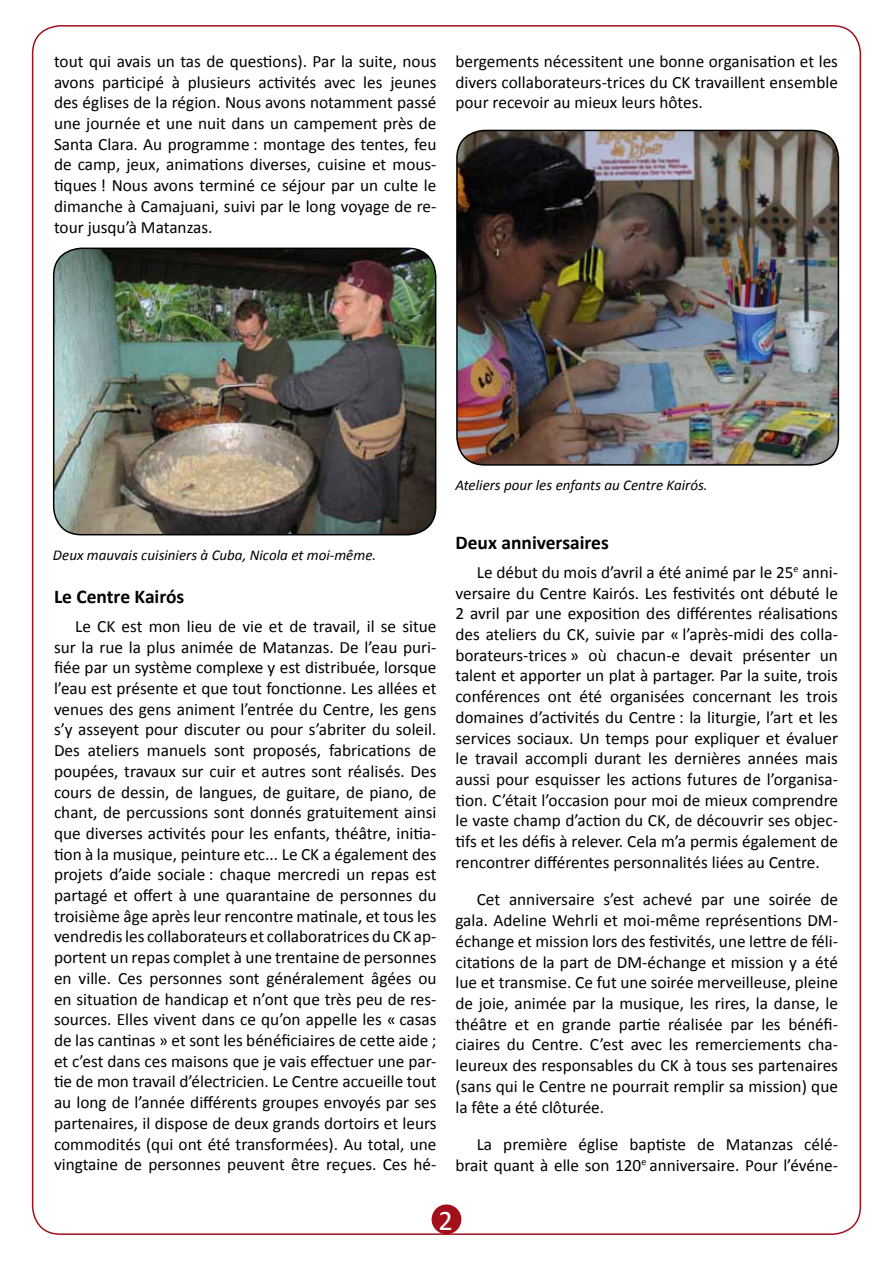
<style>
.page{position:relative;width:893px;height:1263px;background:#fff}
.page>*{position:absolute;margin:0;border:0;box-sizing:border-box;transform-origin:0 0}
.t1{font:28.5px "Calibri";color:#fff}
.t2{font:700 19.5px "Calibri";color:#000}
.t3{font:17.25px/20.7px "Calibri";color:#000;text-align:justify}
.t4{font:italic 15px "Calibri";color:#000}
</style>
<div class="page">
<div style="left:432px;top:1205px;width:29px;height:28px;background:#a3101a;border-radius:50%"></div>
<div style="left:432px;top:1204px;width:29px;height:30px;border:2px solid #a3101a;border-radius:50%"></div>
<img style="left:54px;top:248px;width:382px;height:287px">
<div style="left:53px;top:248px;width:383px;height:287px;border:2px solid #000;border-radius:28px"></div>
<img style="left:457px;top:130px;width:381px;height:335px">
<div style="left:456px;top:130px;width:383px;height:336px;border:2px solid #000;border-radius:28px"></div>
<p class="t3" style="left:54px;top:51px;width:384px">tout qui avais un tas de questions). Par la suite, nous avons participé à plusieurs activités avec les jeunes des églises de la région. Nous avons notamment passé une journée et une nuit dans un campement près de Santa Clara. Au programme : montage des tentes, feu de camp, jeux, animations diverses, cuisine et mous&shy;tiques ! Nous avons terminé ce séjour par un culte le dimanche à Camajuani, suivi par le long voyage de re&shy;tour jusqu’à Matanzas.</p>
<p class="t3" style="left:455px;top:51px;width:384px">bergements nécessitent une bonne organisation et les divers collaborateurs-trices du CK travaillent ensemble pour recevoir au mieux leurs hôtes.</p>
<p class="t4" style="left:53px;top:544px;width:325px">Deux mauvais cuisiniers à Cuba, Nicola et moi-même.</p>
<p class="t2" style="left:54px;top:584px;width:132px">Le Centre Kairós</p>
<p class="t3" style="left:54px;top:616px;width:384px;text-indent:21px">Le CK est mon lieu de vie et de travail, il se situe sur la rue la plus animée de Matanzas. De l’eau puri&shy;fiée par un système complexe y est distribuée, lorsque l’eau est présente et que tout fonctionne. Les allées et venues des gens animent l’entrée du Centre, les gens s’y asseyent pour discuter ou pour s’abriter du soleil.<br>Des ateliers manuels sont proposés, fabrications de poupées, travaux sur cuir et autres sont réalisés. Des cours de dessin, de langues, de guitare, de piano, de chant, de percussions sont donnés gratuitement ainsi que diverses activités pour les enfants, théâtre, initia&shy;tion à la musique, peinture etc... Le CK a également des projets d’aide sociale : chaque mercredi un repas est partagé et offert à une quarantaine de personnes du troisième âge après leur rencontre matinale, et tous les vendredis les collaborateurs et collaboratrices du CK ap&shy;portent un repas complet à une trentaine de personnes en ville. Ces personnes sont généralement âgées ou en situation de handicap et n’ont que très peu de res&shy;sources. Elles vivent dans ce qu’on appelle les « casas de las cantinas » et sont les bénéficiaires de cette aide ; et c’est dans ces maisons que je vais effectuer une par&shy;tie de mon travail d’électricien. Le Centre accueille tout au long de l’année différents groupes envoyés par ses partenaires, il dispose de deux grands dortoirs et leurs commodités (qui ont été transformées). Au total, une vingtaine de personnes peuvent être reçues. Ces hé-</p>
<p class="t4" style="left:455px;top:474px;width:254px">Ateliers pour les enfants au Centre Kairós.</p>
<p class="t2" style="left:455px;top:530px;width:155px">Deux anniversaires</p>
<p class="t3" style="left:455px;top:562px;width:384px;text-indent:21px">Le début du mois d’avril a été animé par le 25<sup>e</sup> anni&shy;versaire du Centre Kairós. Les festivités ont débuté le 2 avril par une exposition des différentes réalisations des ateliers du CK, suivie par « l’après-midi des colla&shy;borateurs-trices » où chacun-e devait présenter un talent et apporter un plat à partager. Par la suite, trois conférences ont été organisées concernant les trois domaines d’activités du Centre : la liturgie, l’art et les services sociaux. Un temps pour expliquer et évaluer le travail accompli durant les dernières années mais aussi pour esquisser les actions futures de l’organisa&shy;tion. C’était l’occasion pour moi de mieux comprendre le vaste champ d’action du CK, de découvrir ses objec&shy;tifs et les défis à relever. Cela m’a permis également de rencontrer différentes personnalités liées au Centre.</p>
<p class="t3" style="left:455px;top:889px;width:384px;text-indent:21px">Cet anniversaire s’est achevé par une soirée de gala. Adeline Wehrli et moi-même représentions DM&shy;échange et mission lors des festivités, une lettre de féli&shy;citations de la part de DM-échange et mission y a été lue et transmise. Ce fut une soirée merveilleuse, pleine de joie, animée par la musique, les rires, la danse, le théâtre et en grande partie réalisée par les bénéfi&shy;ciaires du Centre. C’est avec les remerciements cha&shy;leureux des responsables du CK à tous ses partenaires (sans qui le Centre ne pourrait remplir sa mission) que la fête a été clôturée.</p>
<p class="t3" style="left:455px;top:1134px;width:384px;text-align:right">La première église baptiste de Matanzas célé&shy;brait quant à elle son 120<sup>e</sup> anniversaire. Pour l’événe-</p>
<h1 class="t1" style="left:439px;top:1202px;width:16px">2</h1>
</div>
